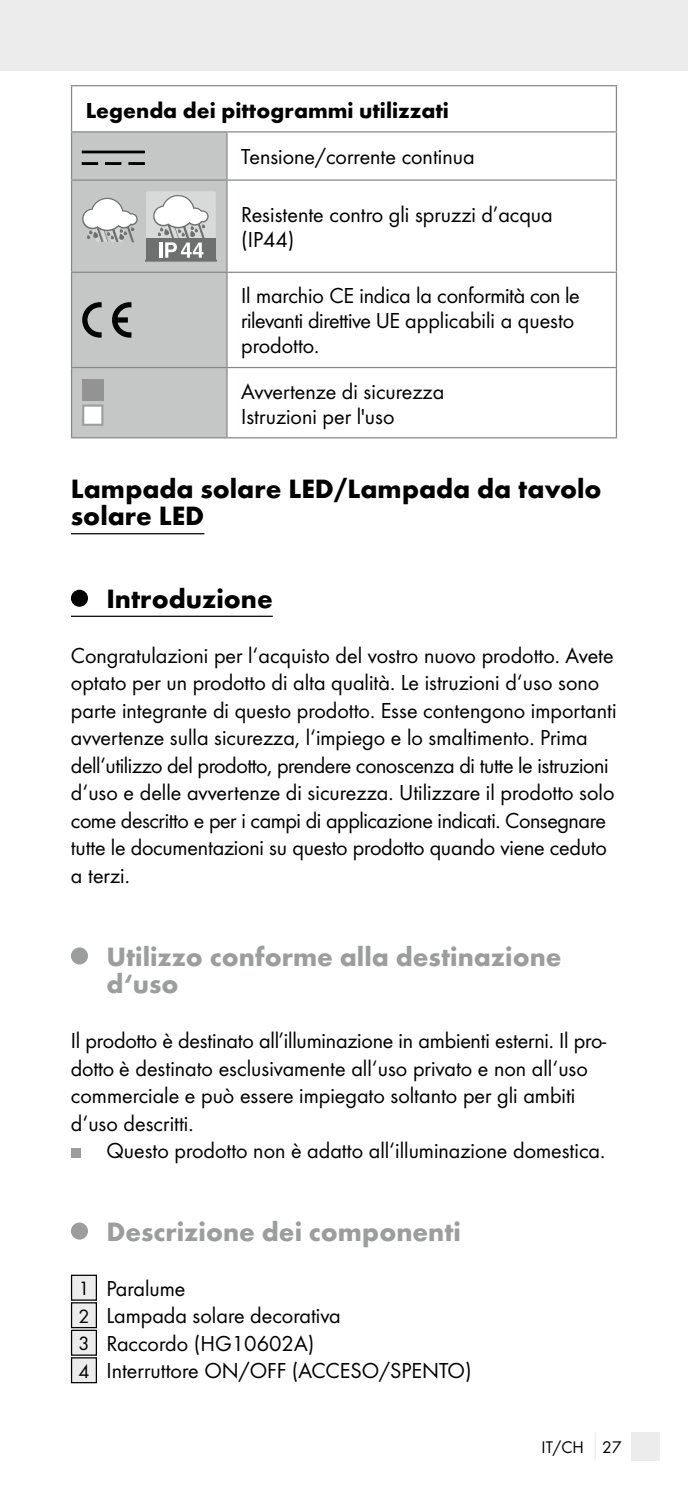
<style>
.page{position:relative;width:688px;height:1489px;background:#fff}
.page>*{position:absolute;margin:0;border:0;box-sizing:border-box;transform-origin:0 0}
.t1{font:700 27.5px/27.5px "Futura";color:#9c9d9d}
.t2{font:700 27.5px/27.5px "Futura";color:#000}
.t3{font:22.5px/27.5px "Futura Boo";color:#000}
.t4{font:700 22.5px "Futura";color:#000}
.t5{font:17.5px "Futura Boo";color:#000}
.s1{font-size:20px}
</style>
<div class="page">
<div style="left:0;top:0;width:687px;height:71px;background:#ececec"></div>
<div style="left:631px;top:1431px;width:28px;height:29px;background:#ececec"></div>
<hr style="left:71px;top:533px;width:133px;height:1px;background:#000">
<hr style="left:71px;top:615px;width:202px;height:2px;background:#000">
<div style="left:72px;top:132px;width:154px;height:305px;background:#c5c6c6"></div>
<hr style="left:71px;top:131px;width:156px;height:1px;background:#878888">
<hr style="left:71px;top:132px;width:1px;height:47px;background:#878888">
<hr style="left:226px;top:132px;width:1px;height:47px;background:#878888">
<hr style="left:71px;top:179px;width:156px;height:2px;background:#878888">
<hr style="left:71px;top:368px;width:1px;height:69px;background:#878888">
<hr style="left:615px;top:368px;width:2px;height:69px;background:#878888">
<hr style="left:71px;top:437px;width:156px;height:1px;background:#878888">
<hr style="left:227px;top:437px;width:390px;height:1px;background:#878888">
<hr style="left:227px;top:179px;width:390px;height:2px;background:#878888">
<hr style="left:226px;top:368px;width:1px;height:69px;background:#878888">
<hr style="left:71px;top:272px;width:156px;height:1px;background:#878888">
<hr style="left:227px;top:272px;width:390px;height:1px;background:#878888">
<hr style="left:71px;top:367px;width:156px;height:1px;background:#878888">
<hr style="left:227px;top:367px;width:390px;height:1px;background:#878888">
<hr style="left:71px;top:181px;width:1px;height:91px;background:#878888">
<hr style="left:71px;top:273px;width:1px;height:94px;background:#878888">
<hr style="left:226px;top:181px;width:1px;height:91px;background:#878888">
<hr style="left:226px;top:273px;width:1px;height:94px;background:#878888">
<hr style="left:615px;top:181px;width:2px;height:91px;background:#878888">
<hr style="left:615px;top:273px;width:2px;height:94px;background:#878888">
<hr style="left:227px;top:131px;width:390px;height:1px;background:#878888">
<hr style="left:615px;top:132px;width:2px;height:47px;background:#878888">
<hr style="left:71px;top:85px;width:156px;height:1px;background:#878888">
<hr style="left:71px;top:86px;width:1px;height:45px;background:#878888">
<hr style="left:227px;top:85px;width:390px;height:1px;background:#878888">
<hr style="left:615px;top:86px;width:2px;height:45px;background:#878888">
<svg style="left:105px;top:162px;width:16px;height:2px"></svg>
<svg style="left:82px;top:162px;width:16px;height:2px"></svg>
<svg style="left:129px;top:162px;width:15px;height:2px"></svg>
<div style="left:82px;top:151px;width:62px;height:2px;border:1px solid #000"></div>
<svg style="left:82px;top:198px;width:56px;height:44px"></svg>
<svg style="left:145px;top:191px;width:71px;height:70px"></svg>
<svg style="left:82px;top:302px;width:20px;height:35px"></svg>
<svg style="left:112px;top:302px;width:19px;height:35px"></svg>
<div style="left:82px;top:379px;width:21px;height:22px;background:#929392"></div>
<svg style="left:82px;top:404px;width:21px;height:22px"></svg>
<div style="left:71px;top:589px;width:17px;height:17px;background:#000;border-radius:50%"></div>
<div style="left:71px;top:947px;width:17px;height:17px;background:#9c9d9d;border-radius:50%"></div>
<div style="left:71px;top:1148px;width:9px;height:10px;background:#9c9d9d"></div>
<div style="left:71px;top:1222px;width:17px;height:17px;background:#9c9d9d;border-radius:50%"></div>
<div style="left:71px;top:1275px;width:25px;height:24px;background:#ececec"></div>
<div style="left:71px;top:1274px;width:26px;height:26px;border:1px solid #000"></div>
<div style="left:71px;top:1302px;width:25px;height:25px;background:#ececec"></div>
<div style="left:71px;top:1301px;width:26px;height:27px;border:1px solid #000"></div>
<div style="left:71px;top:1330px;width:25px;height:24px;background:#ececec"></div>
<div style="left:71px;top:1329px;width:26px;height:26px;border:1px solid #000"></div>
<div style="left:71px;top:1357px;width:25px;height:25px;background:#ececec"></div>
<div style="left:71px;top:1356px;width:26px;height:27px;border:1px solid #000"></div>
<p class="t4" style="left:86px;top:96px;width:364px">Legenda dei pittogrammi utilizzati</p>
<p class="t3" style="left:241px;top:143px;width:235px">Tensione/corrente continua</p>
<p class="t3" style="left:241px;top:202px;width:313px;line-height:25px">Resistente contro gli spruzzi d’acqua (IP44)</p>
<p class="t3" style="left:241px;top:283px;width:340px;line-height:25px">Il marchio CE indica la conformità con le rilevanti direttive UE applicabili a questo prodotto.</p>
<p class="t3" style="left:241px;top:378px;width:204px;line-height:25px">Avvertenze di sicurezza<br>Istruzioni per l'uso</p>
<p class="t2" style="left:71px;top:474px;width:532px">Lampada solare LED/Lampada da tavolo solare LED</p>
<p class="t2" style="left:106px;top:584px;width:168px">Introduzione</p>
<p class="t3" style="left:71px;top:641px;width:547px">Congratulazioni per l‘acquisto del vostro nuovo prodotto. Avete optato per un prodotto di alta qualità. Le istruzioni d‘uso sono parte integrante di questo prodotto. Esse contengono importanti avvertenze sulla sicurezza, l‘impiego e lo smaltimento. Prima dell‘utilizzo del prodotto, prendere conoscenza di tutte le istruzioni d‘uso e delle avvertenze di sicurezza. Utilizzare il prodotto solo come descritto e per i campi di applicazione indicati. Consegnare tutte le documentazioni su questo prodotto quando viene ceduto a terzi.</p>
<p class="t1" style="left:106px;top:942px;width:456px">Utilizzo conforme alla destinazione d‘uso</p>
<p class="t3" style="left:71px;top:1026px;width:536px">Il prodotto è destinato all’illuminazione in ambienti esterni. Il pro&shy;dotto è destinato esclusivamente all‘uso privato e non all‘uso commerciale e può essere impiegato soltanto per gli ambiti d‘uso descritti.</p>
<p class="t3" style="left:106px;top:1136px;width:500px">Questo prodotto non è adatto all‘illuminazione domestica.</p>
<p class="t1" style="left:106px;top:1217px;width:356px">Descrizione dei componenti</p>
<p class="t3" style="left:78px;top:1274px;width:394px"><span class="s1">1</span> Paralume<br><span class="s1">2</span> Lampada solare decorativa<br><span class="s1">3</span> Raccordo (HG10602A)<br><span class="s1">4</span> Interruttore ON/OFF (ACCESO/SPENTO)</p>
<p class="t5" style="left:541px;top:1436px;width:81px">IT/CH 27</p>
</div>
